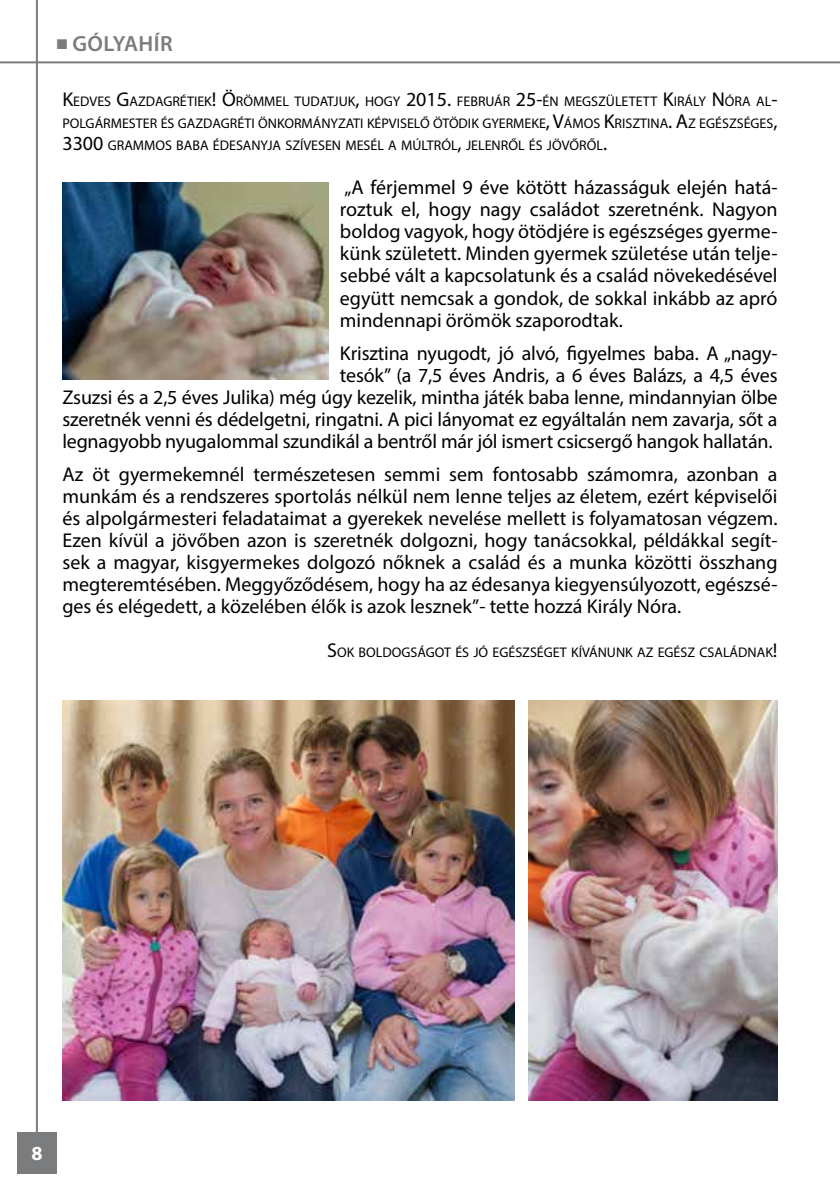
<style>
.page{position:relative;width:840px;height:1191px;background:#fff}
.page>*{position:absolute;margin:0;border:0;box-sizing:border-box;transform-origin:0 0}
.t1{font:600 22px "Myriad Pro";letter-spacing:.02em;color:#7b7c7e}
.t2{font:20px/22px "Myriad Pro";letter-spacing:-.01em;color:#000;text-align:justify}
.t3{font:700 20px "Myriad Pro";color:#fff}
.t4{font:14px/22px "Myriad Pro";color:#000;text-align:justify}
.s1{font-size:20px}
</style>
<div class="page">
<div style="left:17px;top:1132px;width:40px;height:42px;background:#7b7c7e"></div>
<hr style="left:36px;top:0;width:2px;height:1136px;background:#7b7c7e">
<hr style="left:0;top:61px;width:839px;height:2px;background:#7b7c7e">
<img style="left:62px;top:182px;width:266px;height:198px">
<img style="left:62px;top:700px;width:452px;height:400px">
<img style="left:528px;top:700px;width:249px;height:400px">
<p class="t1" style="left:57px;top:30px;width:117px">■ Gólyahír</p>
<p class="t4" style="left:62px;top:90px;width:716px"><span class="s1">K</span>EDVES <span class="s1">G</span>AZDAGRÉTIEK<span class="s1">! Ö</span>RÖMMEL TUDATJUK<span class="s1">,</span> HOGY <span class="s1">2015.</span> FEBRUÁR <span class="s1">25-</span>ÉN MEGSZÜLETETT <span class="s1">K</span>IRÁLY <span class="s1">N</span> ÓRA AL<span class="s1">-</span>POLGÁRMESTER ÉS GAZDAGRÉTI ÖNKORMÁNYZATI KÉPVISELŐ ÖTÖDIK GYERMEKE<span class="s1">, V</span>ÁMOS <span class="s1">K</span>RISZTINA<span class="s1">. A</span>Z EGÉSZSÉGES<span class="s1">, 3300</span> GRAMMOS BABA ÉDESANYJA SZÍVESEN MESÉL A MÚLTRÓL<span class="s1">,</span> JELENRŐL ÉS JÖVŐRŐL<span class="s1">.</span></p>
<p class="t2" style="left:340px;top:176px;width:439px">„A férjemmel 9 éve kötött házasságuk elején hatá&shy;roztuk el, hogy nagy családot szeretnénk. Nagyon boldog vagyok, hogy ötödjére is egészséges gyerme&shy;künk született. Minden gyermek születése után telje&shy;sebbé vált a kapcsolatunk és a család növekedésével együtt nemcsak a gondok, de sokkal inkább az apró mindennapi örömök szaporodtak.</p>
<p class="t2" style="left:62px;top:342px;width:716px;text-align:right">Krisztina nyugodt, jó alvó, figyelmes baba. A „nagy-<br>tesók” (a 7,5 éves Andris, a 6 éves Balázs, a 4,5 éves<br>Zsuzsi és a 2,5 éves Julika) még úgy kezelik, mintha játék baba lenne, mindannyian ölbe szeretnék venni és dédelgetni, ringatni. A pici lányomat ez egyáltalán nem zavarja, sőt a legnagyobb nyugalommal szundikál a bentről már jól ismert csicsergő hangok hallatán.</p>
<p class="t2" style="left:62px;top:463px;width:716px">Az öt gyermekemnél természetesen semmi sem fontosabb számomra, azonban a munkám és a rendszeres sportolás nélkül nem lenne teljes az életem, ezért képviselői és alpolgármesteri feladataimat a gyerekek nevelése mellett is folyamatosan végzem.<br>Ezen kívül a jövőben azon is szeretnék dolgozni, hogy tanácsokkal, példákkal segít&shy;sek a magyar, kisgyermekes dolgozó nőknek a család és a munka közötti összhang megteremtésében. Meggyőződésem, hogy ha az édesanya kiegyensúlyozott, egészsé&shy;ges és elégedett, a közelében élők is azok lesznek”- tette hozzá Király Nóra.</p>
<p class="t4" style="left:327px;top:641px;width:451px"><span class="s1">S</span>OK BOLDOGSÁGOT ÉS JÓ EGÉSZSÉGET KÍVÁNUNK AZ EGÉSZ CSALÁDNAK<span class="s1">!</span></p>
<p class="t3" style="left:31px;top:1140px;width:13px">8</p>
</div>
